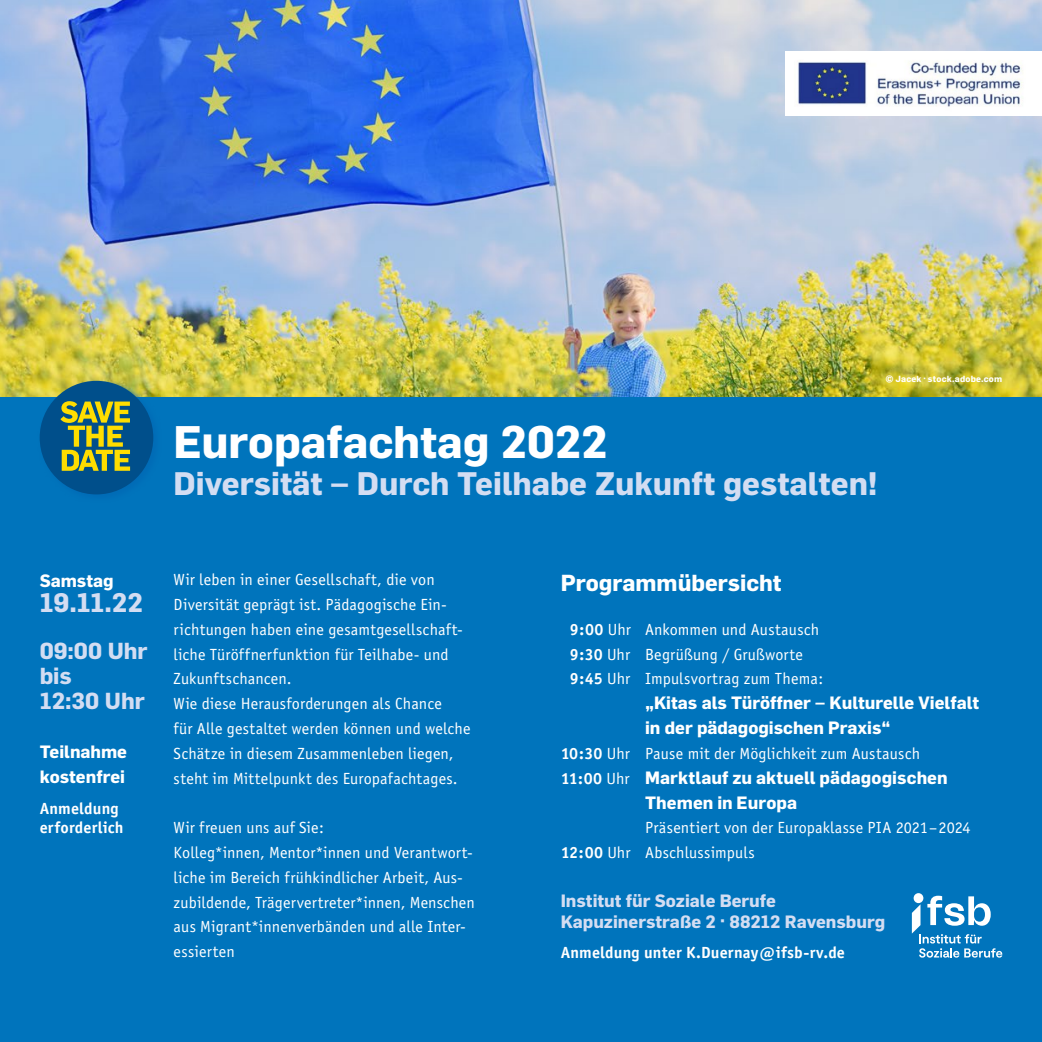
<style>
.page{position:relative;width:1042px;height:1042px;background:#0074bc}
.page>*{position:absolute;margin:0;border:0;box-sizing:border-box;transform-origin:0 0}
.t1{font:700 44.8px "Flama";color:#fff}
.t2{font:700 32.02px "Flama";color:#d3ddf2}
.t3{font:700 26.25px "Flama";color:#d3ddf2}
.t4{font:700 22.75px/24.8px "Flama";color:#d3ddf2}
.t5{font:700 22.75px "Flama";color:#fff}
.t6{font:700 17.5px/24.8px "Flama";color:#fff}
.t7{font:700 17.5px/21px "Flama";color:#d3ddf2}
.t8{font:16.1px/24.8px "Officina Sans";letter-spacing:.01em;color:#fff}
.t9{font:700 16.1px/19.2px "Officina Sans";letter-spacing:.01em;color:#fff}
.t10{font:700 8.75px "Flama";letter-spacing:.025em;color:#fff}
.s1{font-weight:700}
.s2{font-family:"Officina Sans";font-size:16.1px}
.s3{font-family:"Officina Sans";font-weight:400;font-size:16.1px}
</style>
<div class="page">
<img style="left:0;top:0;width:1042px;height:397px">
<div style="left:786px;top:52px;width:256px;height:64px;background:#fff"></div>
<img style="left:798px;top:60px;width:225px;height:47px">
<svg style="left:912px;top:895px;width:90px;height:62px"></svg>
<div style="left:913px;top:893px;width:10px;height:10px;background:#fff;border-radius:50%"></div>
<div style="left:38px;top:379px;width:124px;height:124px;background:#0068b4;opacity:.7"></div>
<div style="left:40px;top:381px;width:113px;height:113px;background:#004f8b;border-radius:50%"></div>
<svg style="left:60px;top:401px;width:70px;height:70px"></svg>
<p class="t10" style="left:885px;top:373px;width:118px">© Jacek · stock.adobe.com</p>
<h1 class="t1" style="left:174px;top:414px;width:436px">Europafachtag 2022</h1>
<h2 class="t2" style="left:174px;top:463px;width:705px">Diversität – Durch Teilhabe Zukunft gestalten!</h2>
<p class="t6" style="left:40px;top:568px;width:75px">Samstag</p>
<h3 class="t3" style="left:40px;top:586px;width:105px">19.11.22</h3>
<h3 class="t4" style="left:40px;top:638px;width:109px">09:00 Uhr bis<br>12:30 Uhr</h3>
<p class="t6" style="left:40px;top:739px;width:89px">Teilnahme kostenfrei</p>
<p class="t9" style="left:40px;top:799px;width:85px">Anmeldung erforderlich</p>
<p class="t8" style="left:174px;top:567px;width:298px">Wir leben in einer Gesellschaft, die von Diversität geprägt ist. Pädagogische Ein&shy;richtungen haben eine gesamtgesellschaft&shy;liche Türöffnerfunktion für Teilhabe- und Zukunftschancen.<br>Wie diese Herausforderungen als Chance<br>für Alle gestaltet werden können und welche Schätze in diesem Zusammenleben liegen, steht im Mittelpunkt des Europafachtages.</p>
<p class="t8" style="left:174px;top:815px;width:303px">Wir freuen uns auf Sie:<br>Kolleg*innen, Mentor*innen und Verantwort&shy;liche im Bereich frühkindlicher Arbeit, Aus&shy;zubildende, Trägervertreter*innen, Menschen aus Migrant*innenverbänden und alle Inter&shy;essierten</p>
<h3 class="t5" style="left:561px;top:569px;width:222px">Programmübersicht</h3>
<p class="t8" style="left:570px;top:617px;width:255px"><span class="s1">9:00</span> Uhr Ankommen und Austausch<br><span class="s1">9:30</span> Uhr Begrüßung / Grußworte<br><span class="s1">9:45</span> Uhr Impulsvortrag zum Thema:</p>
<p class="t6" style="left:645px;top:690px;width:336px">„Kitas als Türöffner – Kulturelle Vielfalt in der pädagogischen Praxis“</p>
<p class="t8" style="left:561px;top:741px;width:361px"><span class="s1">10:30</span> Uhr Pause mit der Möglichkeit zum Austausch</p>
<p class="t6" style="left:645px;top:764px;width:304px;text-indent:-84px"><span class="s2">11:00</span> <span class="s3">Uhr</span> Marktlauf zu aktuell pädagogischen<br>Themen in Europa</p>
<p class="t8" style="left:561px;top:815px;width:411px;text-indent:84px">Präsentiert von der Europaklasse PIA 2021–2024<br><span class="s1">12:00</span> Uhr Abschlussimpuls</p>
<p class="t7" style="left:561px;top:890px;width:326px">Institut für Soziale Berufe<br>Kapuzinerstraße 2 · 88212 Ravensburg</p>
<p class="t9" style="left:561px;top:942px;width:286px">Anmeldung unter K.Duernay@ifsb-rv.de</p>
</div>
